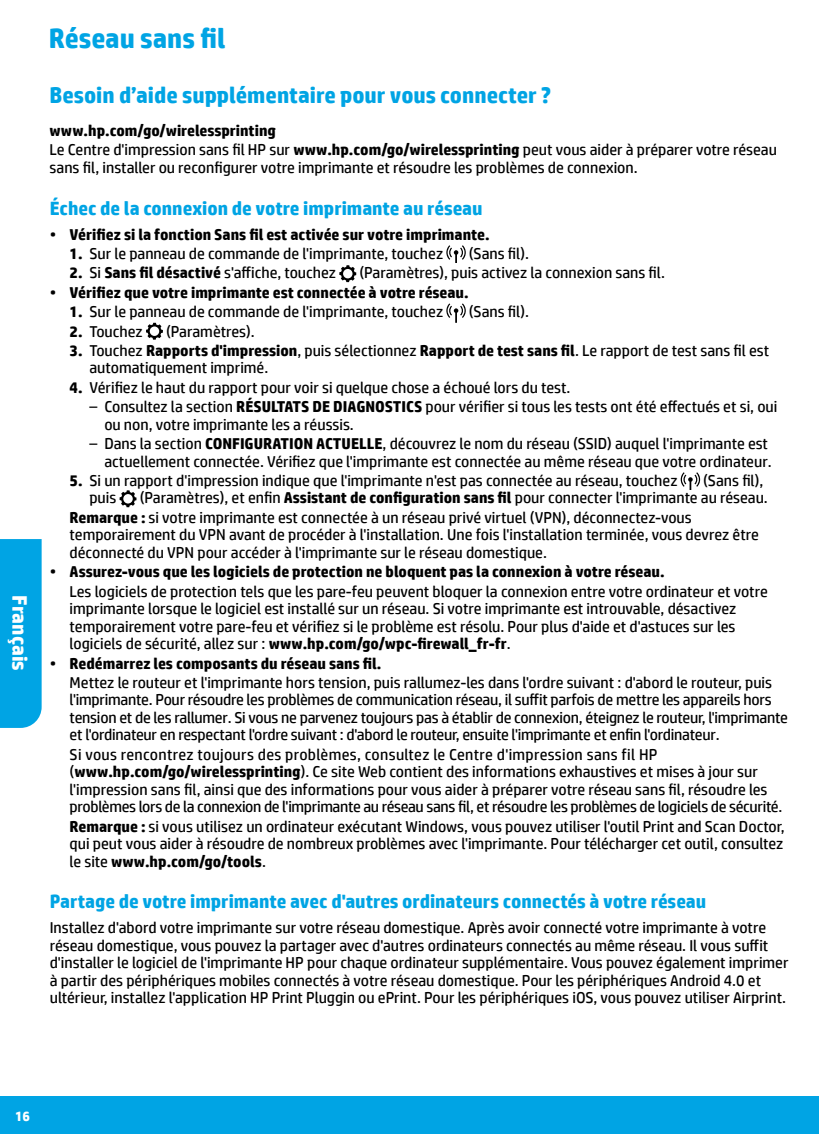
<style>
.page{position:relative;width:819px;height:1134px;background:#fff}
.page>*{position:absolute;margin:0;border:0;box-sizing:border-box;transform-origin:0 0}
.t1{font:700 28px "HP Simplified";color:#00a4e4}
.t2{font:700 22.75px "HP Simplified";color:#00a4e4}
.t3{font:700 21px "HP Simplified";color:#fff}
.t4{font:700 19.25px "HP Simplified";color:#00a4e4}
.t5{font:15.75px/17.5px "HP Simplified";color:#000}
.t6{font:700 15.75px "HP Simplified";color:#000}
.t7{font:700 14px "HP Simplified";color:#fff}
.s1{font-weight:700}
.s2{font-weight:400}
</style>
<div class="page">
<div style="left:0;top:1096px;width:819px;height:38px;background:#00a4e4"></div>
<div style="left:0;top:539px;width:42px;height:189px;background:#00a4e4"></div>
<svg style="left:446px;top:245px;width:20px;height:18px"></svg>
<svg style="left:339px;top:265px;width:17px;height:17px"></svg>
<svg style="left:446px;top:303px;width:20px;height:20px"></svg>
<svg style="left:146px;top:323px;width:17px;height:17px"></svg>
<svg style="left:681px;top:472px;width:19px;height:18px"></svg>
<svg style="left:120px;top:490px;width:16px;height:17px"></svg>
<h3 class="t3" style="left:33px;top:595px;width:77px;rotate:90deg">Français</h3>
<h1 class="t1" style="left:49px;top:20px;width:178px">Réseau sans fil</h1>
<h2 class="t2" style="left:50px;top:80px;width:503px">Besoin d’aide supplémentaire pour vous connecter ?</h2>
<p class="t5" style="left:50px;top:121px;width:729px;line-height:19.4px"><span class="s1">www.hp.com/go/wirelessprinting<br></span>Le Centre d'impression sans fil HP sur <span class="s1">www.hp.com/go/wirelessprinting</span> peut vous aider à préparer votre réseau</p>
<p class="t5" style="left:50px;top:159px;width:590px">sans fil, installer ou reconfigurer votre imprimante et résoudre les problèmes de connexion.</p>
<p class="t4" style="left:50px;top:195px;width:434px">Échec de la connexion de votre imprimante au réseau</p>
<p class="t6" style="left:50px;top:224px;width:441px"><span class="s2">•</span> Vérifiez si la fonction Sans fil est activée sur votre imprimante.</p>
<p class="t5" style="left:70px;top:245px;width:375px"><span class="s1">1.</span> Sur le panneau de commande de l'imprimante, touchez</p>
<p class="t5" style="left:469px;top:245px;width:62px">(Sans fil).</p>
<p class="t5" style="left:70px;top:264px;width:268px"><span class="s1">2.</span> Si <span class="s1">Sans fil désactivé</span> s'affiche, touchez</p>
<p class="t5" style="left:359px;top:264px;width:307px">(Paramètres), puis activez la connexion sans fil.</p>
<p class="t6" style="left:50px;top:282px;width:420px"><span class="s2">•</span> Vérifiez que votre imprimante est connectée à votre réseau.</p>
<p class="t5" style="left:70px;top:303px;width:375px"><span class="s1">1.</span> Sur le panneau de commande de l'imprimante, touchez</p>
<p class="t5" style="left:469px;top:303px;width:62px">(Sans fil).</p>
<p class="t5" style="left:70px;top:322px;width:75px"><span class="s1">2.</span> Touchez</p>
<p class="t5" style="left:166px;top:322px;width:90px">(Paramètres).</p>
<p class="t5" style="left:89px;top:342px;width:681px;text-indent:-20px"><span class="s1">3.</span> Touchez <span class="s1">Rapports d'impression</span>, puis sélectionnez <span class="s1">Rapport de test sans fil</span>. Le rapport de test sans fil est automatiquement imprimé.</p>
<p class="t5" style="left:70px;top:378px;width:502px"><span class="s1">4.</span> Vérifiez le haut du rapport pour voir si quelque chose a échoué lors du test.</p>
<p class="t5" style="left:104px;top:398px;width:675px;text-indent:-15px">– Consultez la section <span class="s1">RÉSULTATS DE DIAGNOSTICS</span> pour vérifier si tous les tests ont été effectués et si, oui ou non, votre imprimante les a réussis.</p>
<p class="t5" style="left:89px;top:435px;width:684px;text-align:right">– Dans la section <span class="s1">CONFIGURATION ACTUELLE</span>, découvrez le nom du réseau (SSID) auquel l'imprimante est actuellement connectée. Vérifiez que l'imprimante est connectée au même réseau que votre ordinateur.</p>
<p class="t5" style="left:70px;top:472px;width:609px"><span class="s1">5.</span> Si un rapport d'impression indique que l'imprimante n'est pas connectée au réseau, touchez</p>
<p class="t5" style="left:703px;top:472px;width:62px">(Sans fil),</p>
<p class="t5" style="left:89px;top:489px;width:28px">puis</p>
<p class="t5" style="left:70px;top:488px;width:700px;line-height:19.4px;text-indent:70px">(Paramètres), et enfin <span class="s1">Assistant de configuration sans fil</span> pour connecter l'imprimante au réseau.<br><span class="s1">Remarque :</span> si votre imprimante est connectée à un réseau privé virtuel (VPN), déconnectez-vous</p>
<p class="t5" style="left:70px;top:526px;width:691px">temporairement du VPN avant de procéder à l'installation. Une fois l'installation terminée, vous devrez être déconnecté du VPN pour accéder à l'imprimante sur le réseau domestique.</p>
<p class="t5" style="left:70px;top:562px;width:700px;line-height:19.4px;text-indent:-20px">• <span class="s1">Assurez-vous que les logiciels de protection ne bloquent pas la connexion à votre réseau.<br></span>Les logiciels de protection tels que les pare-feu peuvent bloquer la connexion entre votre ordinateur et votre</p>
<p class="t5" style="left:70px;top:600px;width:668px;text-align:justify">imprimante lorsque le logiciel est installé sur un réseau. Si votre imprimante est introuvable, désactivez temporairement votre pare-feu et vérifiez si le problème est résolu. Pour plus d'aide et d'astuces sur les logiciels de sécurité, allez sur : <span class="s1">www.hp.com/go/wpc-firewall_fr-fr</span>.</p>
<p class="t5" style="left:70px;top:653px;width:704px;line-height:19.4px;text-indent:-20px">• <span class="s1">Redémarrez les composants du réseau sans fil.<br></span>Mettez le routeur et l'imprimante hors tension, puis rallumez-les dans l'ordre suivant : d'abord le routeur, puis</p>
<p class="t5" style="left:70px;top:691px;width:720px">l'imprimante. Pour résoudre les problèmes de communication réseau, il suffit parfois de mettre les appareils hors tension et de les rallumer. Si vous ne parvenez toujours pas à établir de connexion, éteignez le routeur, l'imprimante et l'ordinateur en respectant l'ordre suivant : d'abord le routeur, ensuite l'imprimante et enfin l'ordinateur.</p>
<p class="t5" style="left:70px;top:745px;width:714px">Si vous rencontrez toujours des problèmes, consultez le Centre d'impression sans fil HP (<span class="s1">www.hp.com/go/wirelessprinting</span>). Ce site Web contient des informations exhaustives et mises à jour sur l'impression sans fil, ainsi que des informations pour vous aider à préparer votre réseau sans fil, résoudre les problèmes lors de la connexion de l'imprimante au réseau sans fil, et résoudre les problèmes de logiciels de sécurité.</p>
<p class="t5" style="left:70px;top:817px;width:717px;text-align:justify"><span class="s1">Remarque :</span> si vous utilisez un ordinateur exécutant Windows, vous pouvez utiliser l'outil Print and Scan Doctor, qui peut vous aider à résoudre de nombreux problèmes avec l'imprimante. Pour télécharger cet outil, consultez le site <span class="s1">www.hp.com/go/tools</span>.</p>
<p class="t4" style="left:50px;top:889px;width:658px">Partage de votre imprimante avec d'autres ordinateurs connectés à votre réseau</p>
<p class="t5" style="left:50px;top:919px;width:740px">Installez d'abord votre imprimante sur votre réseau domestique. Après avoir connecté votre imprimante à votre réseau domestique, vous pouvez la partager avec d'autres ordinateurs connectés au même réseau. Il vous suffit d'installer le logiciel de l'imprimante HP pour chaque ordinateur supplémentaire. Vous pouvez également imprimer à partir des périphériques mobiles connectés à votre réseau domestique. Pour les périphériques Android 4.0 et ultérieur, installez l'application HP Print Pluggin ou ePrint. Pour les périphériques iOS, vous pouvez utiliser Airprint.</p>
<p class="t7" style="left:15px;top:1107px;width:17px">16</p>
</div>
